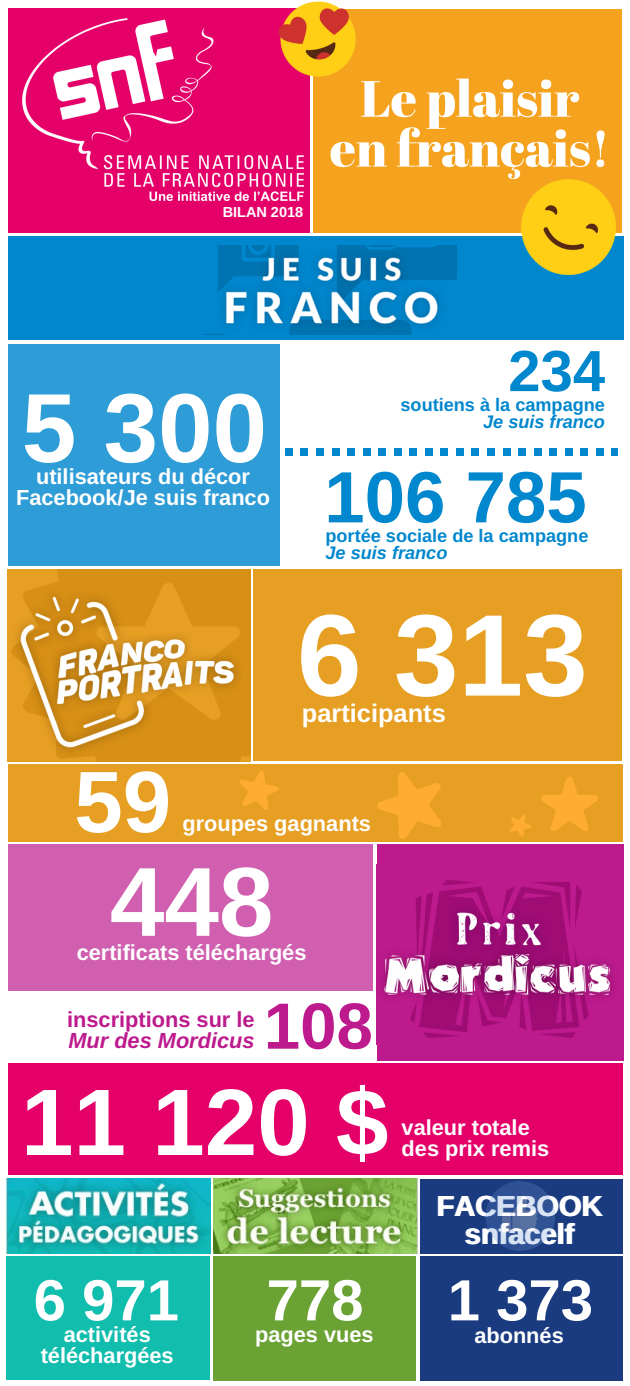
<style>
.page{position:relative;width:630px;height:1386px;background:#fff}
.page>*{position:absolute;margin:0;border:0;box-sizing:border-box;transform-origin:0 0}
.t1{font:700 116.2px "Arimo";color:#fff}
.t2{font:700 98px "Arimo";color:#fff}
.t3{font:700 94.5px "Arimo";color:#fff}
.t4{font:700 87.15px "Arimo";color:#fff}
.t5{font:700 72.62px "Arimo";color:#0187ce}
.t6{font:700 65.27px "Arimo";color:#bd1a8d}
.t7{font:700 58.1px "Arimo";color:#fff}
.t8{font:700 58.1px "Arimo";color:#0187ce}
.t9{font:50.93px/49.9px "Abril Fatface";color:#fff;text-align:center}
.t10{font:700 29.05px/27.7px "Arimo";color:#fff;text-align:center}
.t11{font:700 25.38px "Arimo";color:#fff}
.t12{font:700 21.88px/21px "Arimo";color:#fff;text-align:center}
.t13{font:700 21.88px "Arimo";color:#bd1a8d}
.t14{font:italic 700 21.88px "Arimo";color:#bd1a8d}
.t15{font:700 18.2px "Arimo";color:#0187ce}
.t16{font:italic 700 18.2px "Arimo";color:#0187ce}
.t17{font:700 14.53px "Arimo";color:#fff}
</style>
<div class="page">
<div style="left:8px;top:8px;width:302px;height:224px;background:#e50069"></div>
<img style="left:22px;top:18px;width:281px;height:183px">
<div style="left:314px;top:9px;width:308px;height:223px;background:#f5a21f"></div>
<img style="left:269px;top:1px;width:87px;height:80px">
<div style="left:8px;top:236px;width:615px;height:104px;background:#0187ce"></div>
<div style="left:8px;top:344px;width:272px;height:222px;background:#2e9cd6"></div>
<div style="left:253px;top:570px;width:369px;height:191px;background:#e79f23"></div>
<div style="left:8px;top:764px;width:614px;height:77px;background:#e79f23"></div>
<div style="left:8px;top:1063px;width:614px;height:112px;background:#e50069"></div>
<div style="left:377px;top:844px;width:246px;height:217px;background:#bd1a8d"></div>
<div style="left:8px;top:844px;width:365px;height:147px;background:#d05faf"></div>
<div style="left:7px;top:1256px;width:203px;height:123px;background:#11bdad"></div>
<div style="left:214px;top:1256px;width:202px;height:125px;background:#6ba234"></div>
<div style="left:420px;top:1256px;width:202px;height:125px;background:#1a3b7f"></div>
<div style="left:420px;top:1179px;width:202px;height:74px;background:#1a3b7f"></div>
<img style="left:521px;top:180px;width:95px;height:94px">
<img style="left:214px;top:1179px;width:203px;height:74px">
<img style="left:7px;top:1179px;width:203px;height:74px">
<img style="left:382px;top:879px;width:231px;height:159px">
<img style="left:203px;top:245px;width:254px;height:90px">
<div style="left:580px;top:448px;width:8px;height:7px;background:#0187ce"></div>
<div style="left:565px;top:448px;width:8px;height:7px;background:#0187ce"></div>
<div style="left:549px;top:448px;width:8px;height:7px;background:#0187ce"></div>
<div style="left:518px;top:448px;width:8px;height:7px;background:#0187ce"></div>
<div style="left:503px;top:448px;width:7px;height:7px;background:#0187ce"></div>
<div style="left:534px;top:448px;width:8px;height:7px;background:#0187ce"></div>
<div style="left:487px;top:448px;width:8px;height:7px;background:#0187ce"></div>
<div style="left:316px;top:448px;width:8px;height:7px;background:#0187ce"></div>
<div style="left:332px;top:448px;width:7px;height:7px;background:#0187ce"></div>
<div style="left:347px;top:448px;width:8px;height:7px;background:#0187ce"></div>
<div style="left:301px;top:448px;width:7px;height:7px;background:#0187ce"></div>
<div style="left:285px;top:448px;width:8px;height:7px;background:#0187ce"></div>
<div style="left:378px;top:448px;width:8px;height:7px;background:#0187ce"></div>
<div style="left:425px;top:448px;width:8px;height:7px;background:#0187ce"></div>
<div style="left:440px;top:448px;width:8px;height:7px;background:#0187ce"></div>
<div style="left:456px;top:448px;width:8px;height:7px;background:#0187ce"></div>
<div style="left:394px;top:448px;width:8px;height:7px;background:#0187ce"></div>
<div style="left:472px;top:448px;width:7px;height:7px;background:#0187ce"></div>
<div style="left:409px;top:448px;width:8px;height:7px;background:#0187ce"></div>
<div style="left:363px;top:448px;width:8px;height:7px;background:#0187ce"></div>
<div style="left:611px;top:448px;width:7px;height:7px;background:#0187ce"></div>
<div style="left:596px;top:448px;width:8px;height:7px;background:#0187ce"></div>
<img style="left:8px;top:570px;width:243px;height:191px">
<svg style="left:240px;top:771px;width:39px;height:39px"></svg>
<svg style="left:541px;top:777px;width:57px;height:54px"></svg>
<svg style="left:369px;top:772px;width:84px;height:70px"></svg>
<svg style="left:510px;top:815px;width:21px;height:22px"></svg>
<div style="left:486px;top:1181px;width:69px;height:70px;background:#305396;border-radius:50%"></div>
<svg style="left:486px;top:1181px;width:51px;height:70px"></svg>
<p class="t17" style="left:223px;top:203px;width:82px">BILAN 2018</p>
<h3 class="t9" style="left:330px;top:72px;width:282px">Le plaisir en français!</h3>
<h2 class="t2" style="left:22px;top:373px;width:247px">5 300</h2>
<p class="t12" style="left:16px;top:465px;width:255px">utilisateurs du décor<br>Facebook/Je suis franco</p>
<h3 class="t8" style="left:508px;top:339px;width:98px">234</h3>
<p class="t15" style="left:401px;top:394px;width:206px">soutiens à la campagne</p>
<p class="t16" style="left:483px;top:411px;width:123px">Je suis franco</p>
<h3 class="t5" style="left:324px;top:457px;width:264px">106 785</h3>
<p class="t15" style="left:326px;top:525px;width:264px">portée sociale de la campagne</p>
<p class="t16" style="left:326px;top:542px;width:123px">Je suis franco</p>
<h1 class="t1" style="left:297px;top:590px;width:292px">6 313</h1>
<p class="t11" style="left:302px;top:699px;width:145px">participants</p>
<h3 class="t4" style="left:74px;top:753px;width:98px">59</h3>
<p class="t12" style="left:182px;top:813px;width:190px">groupes gagnants</p>
<h2 class="t2" style="left:110px;top:847px;width:165px">448</h2>
<p class="t12" style="left:77px;top:942px;width:231px">certificats téléchargés</p>
<p class="t13" style="left:67px;top:1007px;width:189px">inscriptions sur le</p>
<p class="t14" style="left:68px;top:1028px;width:188px">Mur des Mordicus</p>
<h3 class="t6" style="left:264px;top:990px;width:111px">108</h3>
<h3 class="t3" style="left:21px;top:1069px;width:369px">11 120 $</h3>
<p class="t12" style="left:402px;top:1116px;width:149px;text-align:left">valeur totale des prix remis</p>
<h3 class="t10" style="left:436px;top:1192px;width:168px">FACEBOOK snfacelf</h3>
<h3 class="t7" style="left:34px;top:1268px;width:147px">6 971</h3>
<h3 class="t7" style="left:267px;top:1268px;width:98px">778</h3>
<h3 class="t7" style="left:448px;top:1268px;width:147px">1 373</h3>
<p class="t12" style="left:41px;top:1324px;width:135px">activités téléchargées</p>
<p class="t12" style="left:255px;top:1324px;width:120px">pages vues</p>
<p class="t12" style="left:474px;top:1325px;width:91px">abonnés</p>
</div>
